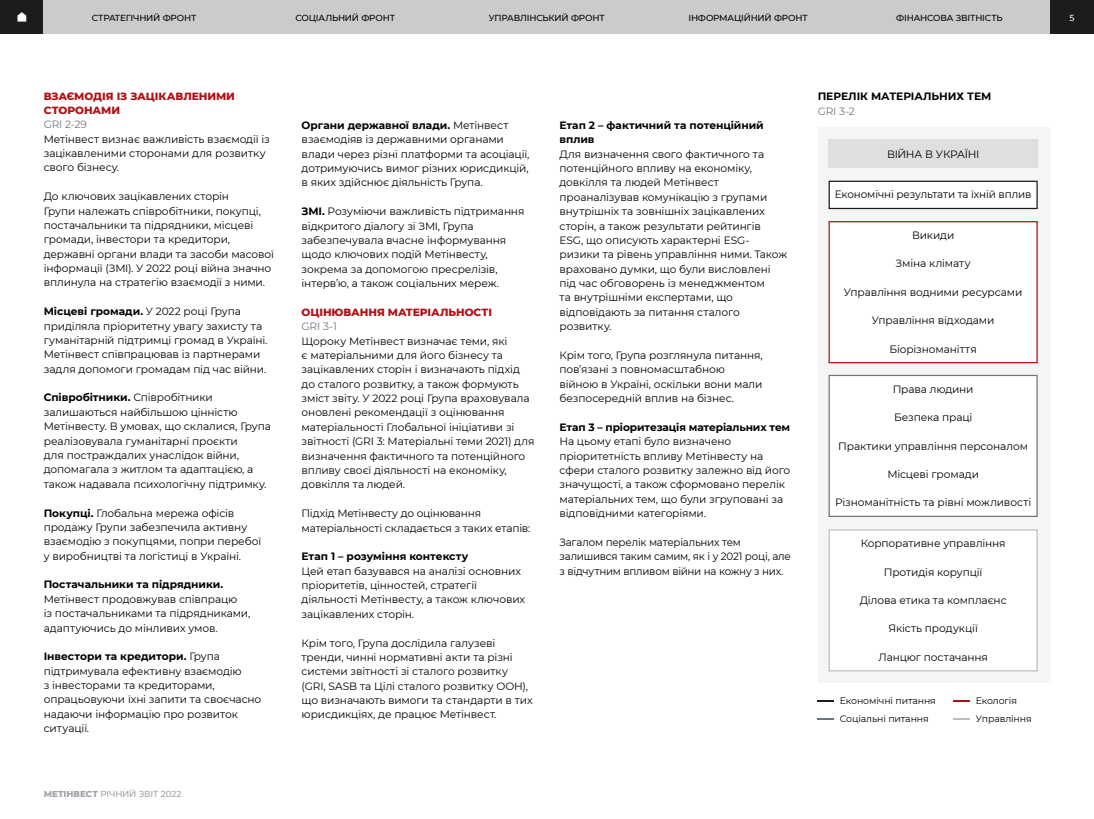
<style>
.page{position:relative;width:1094px;height:819px;background:#fff}
.page>*{position:absolute;margin:0;border:0;box-sizing:border-box;transform-origin:0 0}
.t1{font:10.62px/14.4px "Montserrat";letter-spacing:-.01em;color:#000}
.t2{font:700 10.62px/14.4px "Montserrat";letter-spacing:-.005em;color:#000}
.t3{font:800 10.62px/14.4px "Montserrat";letter-spacing:-.01em;color:#b11116}
.t4{font:10.62px "Montserrat";letter-spacing:-.015em;color:#6e767d}
.t5{font:10.62px "Montserrat";letter-spacing:-.03em;color:#000}
.t6{font:9.38px/18.1px "Montserrat";letter-spacing:-.01em;color:#000}
.t7{font:500 8.75px "Montserrat";letter-spacing:-.025em;color:#000}
.t8{font:500 8.75px "Montserrat";letter-spacing:-.025em;color:#9fa3a9}
.t9{font:500 8.75px "Montserrat";color:#fff}
.s1{font-weight:700}
.s2{font-weight:800}
</style>
<div class="page">
<div style="left:818px;top:127px;width:232px;height:555px;background:#f5f5f6"></div>
<div style="left:1050px;top:0;width:44px;height:34px;background:#1b1c1c"></div>
<div style="left:0;top:0;width:44px;height:34px;background:#1b1c1c"></div>
<div style="left:44px;top:0;width:1006px;height:34px;background:#cbcbcb"></div>
<svg style="left:18px;top:12px;width:8px;height:10px"></svg>
<div style="left:828px;top:139px;width:210px;height:29px;background:#dedfdf"></div>
<svg style="left:817px;top:700px;width:17px;height:2px"></svg>
<svg style="left:953px;top:700px;width:16px;height:2px"></svg>
<svg style="left:817px;top:718px;width:17px;height:2px"></svg>
<svg style="left:953px;top:718px;width:16px;height:2px"></svg>
<div style="left:828px;top:529px;width:210px;height:142px;background:#fff;border:1px solid #bcbec0"></div>
<div style="left:828px;top:221px;width:210px;height:142px;background:#fff;border:1px solid #b11116"></div>
<div style="left:828px;top:375px;width:210px;height:142px;background:#fff;border:1px solid #6e767d"></div>
<div style="left:828px;top:181px;width:210px;height:28px;background:#fff;border:1px solid #1b1c1c"></div>
<p class="t7" style="left:92px;top:12px;width:106px">СТРАТЕГІЧНИЙ ФРОНТ</p>
<p class="t7" style="left:295px;top:12px;width:101px">СОЦІАЛЬНИЙ ФРОНТ</p>
<p class="t7" style="left:489px;top:12px;width:118px">УПРАВЛІНСЬКИЙ ФРОНТ</p>
<p class="t7" style="left:688px;top:12px;width:121px">ІНФОРМАЦІЙНИЙ ФРОНТ</p>
<p class="t7" style="left:896px;top:12px;width:108px">ФІНАНСОВА ЗВІТНІСТЬ</p>
<p class="t9" style="left:1069px;top:12px;width:7px">5</p>
<p class="t3" style="left:44px;top:88px;width:193px">ВЗАЄМОДІЯ ІЗ ЗАЦІКАВЛЕНИМИ<br>СТОРОНАМИ</p>
<p class="t4" style="left:44px;top:117px;width:45px">GRI 2-29</p>
<p class="t1" style="left:44px;top:131px;width:228px">Метінвест визнає важливість взаємодії із зацікавленими сторонами для розвитку свого бізнесу.</p>
<p class="t1" style="left:44px;top:189px;width:232px">До ключових зацікавлених сторін<br>Групи належать співробітники, покупці, постачальники та підрядники, місцеві громади, інвестори та кредитори, державні органи влади та засоби масової інформації (ЗМІ). У 2022 році війна значно вплинула на стратегію взаємодії з ними.</p>
<p class="t1" style="left:44px;top:304px;width:225px"><span class="s1">Місцеві громади.</span> У 2022 році Група приділяла пріоритетну увагу захисту та гуманітарній підтримці громад в Україні.<br>Метінвест співпрацював із партнерами задля допомоги громадам під час війни.</p>
<p class="t1" style="left:44px;top:390px;width:229px"><span class="s1">Співробітники.</span> Співробітники залишаються найбільшою цінністю Метінвесту. В умовах, що склалися, Група реалізовувала гуманітарні проєкти<br>для постраждалих унаслідок війни, допомагала з житлом та адаптацією, а також надавала психологічну підтримку.</p>
<p class="t1" style="left:44px;top:505px;width:219px"><span class="s1">Покупці.</span> Глобальна мережа офісів продажу Групи забезпечила активну взаємодію з покупцями, попри перебої у виробництві та логістиці в Україні.</p>
<p class="t2" style="left:44px;top:577px;width:181px">Постачальники та підрядники.</p>
<p class="t1" style="left:44px;top:591px;width:208px">Метінвест продовжував співпрацю<br>із постачальниками та підрядниками, адаптуючись до мінливих умов.</p>
<p class="t1" style="left:44px;top:649px;width:219px"><span class="s1">Інвестори та кредитори.</span> Група підтримувала ефективну взаємодію<br>з інвесторами та кредиторами, опрацьовуючи їхні запити та своєчасно надаючи інформацію про розвиток ситуації.</p>
<p class="t8" style="left:44px;top:788px;width:139px"><span class="s2">МЕТІНВЕСТ</span> РІЧНИЙ ЗВІТ 2022</p>
<p class="t1" style="left:302px;top:118px;width:229px"><span class="s1">Органи державної влади.</span> Метінвест взаємодіяв із державними органами влади через різні платформи та асоціації, дотримуючись вимог різних юрисдикцій, в яких здійснює діяльність Група.</p>
<p class="t1" style="left:302px;top:204px;width:224px"><span class="s1">ЗМІ.</span> Розуміючи важливість підтримання відкритого діалогу зі ЗМІ, Група забезпечувала вчасне інформування щодо ключових подій Метінвесту, зокрема за допомогою пресрелізів, інтерв’ю, а також соціальних мереж.</p>
<p class="t3" style="left:302px;top:304px;width:192px">ОЦІНЮВАННЯ МАТЕРІАЛЬНОСТІ</p>
<p class="t4" style="left:302px;top:319px;width:37px">GRI 3-1</p>
<p class="t1" style="left:302px;top:333px;width:234px">Щороку Метінвест визначає теми, які<br>є матеріальними для його бізнесу та зацікавлених сторін і визначають підхід до сталого розвитку, а також формують зміст звіту. У 2022 році Група враховувала оновлені рекомендації з оцінювання матеріальності Глобальної ініціативи зі звітності (GRI 3: Матеріальні теми 2021) для визначення фактичного та потенційного впливу своєї діяльності на економіку, довкілля та людей.</p>
<p class="t1" style="left:302px;top:506px;width:230px">Підхід Метінвесту до оцінювання матеріальності складається з таких етапів:</p>
<p class="t2" style="left:302px;top:549px;width:168px">Етап 1 – розуміння контексту</p>
<p class="t1" style="left:302px;top:563px;width:225px">Цей етап базувався на аналізі основних пріоритетів, цінностей, стратегії діяльності Метінвесту, а також ключових зацікавлених сторін.</p>
<p class="t1" style="left:302px;top:635px;width:233px">Крім того, Група дослідила галузеві тренди, чинні нормативні акти та різні системи звітності зі сталого розвитку (GRI, SASB та Цілі сталого розвитку ООН), що визначають вимоги та стандарти в тих юрисдикціях, де працює Метінвест.</p>
<p class="t2" style="left:559px;top:117px;width:206px">Етап 2 – фактичний та потенційний вплив</p>
<p class="t1" style="left:559px;top:146px;width:229px">Для визначення свого фактичного та потенційного впливу на економіку, довкілля та людей Метінвест проаналізував комунікацію з групами внутрішніх та зовнішніх зацікавлених сторін, а також результати рейтингів ESG, що описують характерні ESG&shy;ризики та рівень управління ними. Також враховано думки, що були висловлені під час обговорень із менеджментом<br>та внутрішніми експертами, що відповідають за питання сталого розвитку.</p>
<p class="t1" style="left:559px;top:348px;width:205px">Крім того, Група розглянула питання, пов’язані з повномасштабною війною в Україні, оскільки вони мали безпосередній вплив на бізнес.</p>
<p class="t2" style="left:559px;top:419px;width:232px">Етап 3 – пріоритезація матеріальних тем</p>
<p class="t1" style="left:559px;top:434px;width:232px">На цьому етапі було визначено пріоритетність впливу Метінвесту на сфери сталого розвитку залежно від його значущості, а також сформовано перелік матеріальних тем, що були згруповані за відповідними категоріями.</p>
<p class="t1" style="left:559px;top:534px;width:233px">Загалом перелік матеріальних тем залишився таким самим, як і у 2021 році, але з відчутним впливом війни на кожну з них.</p>
<p class="t2" style="left:818px;top:89px;width:175px">ПЕРЕЛІК МАТЕРІАЛЬНИХ ТЕМ</p>
<p class="t4" style="left:818px;top:103px;width:39px">GRI 3-2</p>
<p class="t5" style="left:887px;top:146px;width:94px">ВІЙНА В УКРАЇНІ</p>
<p class="t1" style="left:835px;top:187px;width:198px">Економічні результати та їхній вплив</p>
<p class="t1" style="left:912px;top:228px;width:44px">Викиди</p>
<p class="t1" style="left:895px;top:256px;width:77px">Зміна клімату</p>
<p class="t1" style="left:844px;top:284px;width:180px">Управління водними ресурсами</p>
<p class="t1" style="left:872px;top:313px;width:124px">Управління відходами</p>
<p class="t1" style="left:889px;top:341px;width:89px">Біорізноманіття</p>
<p class="t1" style="left:893px;top:381px;width:82px">Права людини</p>
<p class="t1" style="left:894px;top:410px;width:80px">Безпека праці</p>
<p class="t1" style="left:838px;top:438px;width:191px">Практики управління персоналом</p>
<p class="t1" style="left:887px;top:466px;width:93px">Місцеві громади</p>
<p class="t1" style="left:835px;top:495px;width:198px">Різноманітність та рівні можливості</p>
<p class="t1" style="left:861px;top:536px;width:146px">Корпоративне управління</p>
<p class="t1" style="left:884px;top:564px;width:100px">Протидія корупції</p>
<p class="t1" style="left:860px;top:592px;width:148px">Ділова етика та комплаєнс</p>
<p class="t1" style="left:888px;top:621px;width:91px">Якість продукції</p>
<p class="t1" style="left:878px;top:649px;width:111px">Ланцюг постачання</p>
<p class="t6" style="left:840px;top:691px;width:98px">Економічні питання</p>
<p class="t6" style="left:840px;top:709px;width:90px">Соціальні питання</p>
<p class="t6" style="left:976px;top:691px;width:58px">Екологія<br>Управління</p>
</div>
